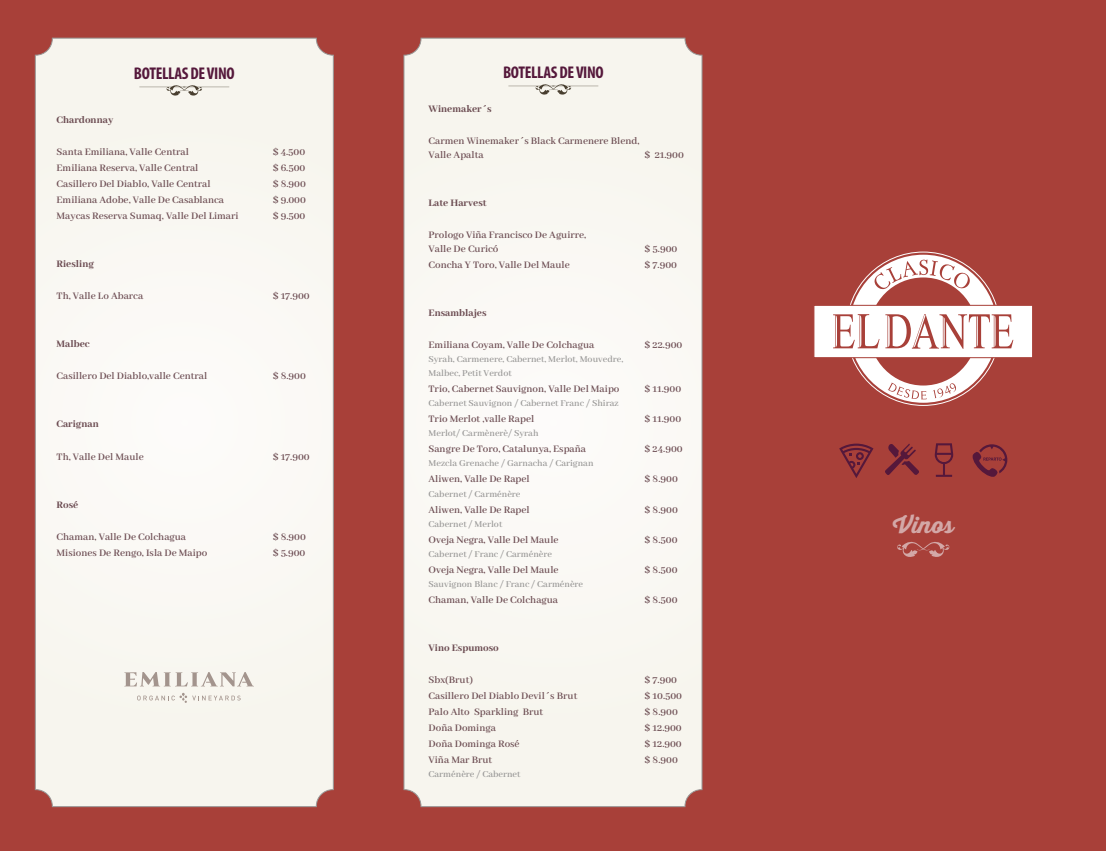
<style>
.page{position:relative;width:1106px;height:851px;background:#fff}
.page>*{position:absolute;margin:0;border:0;box-sizing:border-box;transform-origin:0 0}
.t1{font:22.2px "Thirsty Script Extrabold Demo";color:#d3a8a7}
.t2{font:700 condensed 17px "Myriad Pro";letter-spacing:-.02em;color:#55183b}
.t3{font:600 11px/14px "Abhaya Libre";color:#6b4b51}
.t4{font:800 11px "Abhaya Libre";color:#6b4b51}
.t5{font:600 10px/14px "Abhaya Libre";color:#999897}
</style>
<div class="page">
<div style="left:0;top:0;width:1106px;height:850px;background:#a84039"></div>
<div style="left:813px;top:305px;width:220px;height:53px;background:#fff;border:1px solid #a84039"></div>
<svg style="left:833px;top:255px;width:180px;height:147px"></svg>
<svg style="left:885px;top:444px;width:34px;height:31px"></svg>
<svg style="left:839px;top:443px;width:34px;height:35px"></svg>
<svg style="left:934px;top:443px;width:19px;height:34px"></svg>
<svg style="left:972px;top:444px;width:35px;height:33px"></svg>
<svg style="left:897px;top:541px;width:52px;height:16px"></svg>
<div style="left:403px;top:38px;width:299px;height:769px;background:#f9f7f2"></div>
<svg style="left:508px;top:83px;width:90px;height:13px"></svg>
<div style="left:35px;top:38px;width:299px;height:769px;background:#f9f7f2"></div>
<svg style="left:139px;top:84px;width:90px;height:13px"></svg>
<svg style="left:124px;top:672px;width:130px;height:14px;background:#dad3cd"></svg>
<svg style="left:137px;top:692px;width:104px;height:10px"></svg>
<h2 class="t2" style="left:134px;top:63px;width:102px">BOTELLAS DE VINO</h2>
<p class="t4" style="left:57px;top:114px;width:58px">Chardonnay</p>
<p class="t3" style="left:57px;top:145px;width:134px">Santa Emiliana, Valle Central</p>
<p class="t3" style="left:273px;top:145px;width:34px">$ 4.500</p>
<p class="t3" style="left:57px;top:161px;width:143px">Emiliana Reserva, Valle Central</p>
<p class="t3" style="left:273px;top:161px;width:34px">$ 6.500</p>
<p class="t3" style="left:57px;top:177px;width:155px">Casillero Del Diablo, Valle Central</p>
<p class="t3" style="left:273px;top:177px;width:35px">$ 8.900</p>
<p class="t3" style="left:57px;top:193px;width:169px">Emiliana Adobe, Valle De Casablanca</p>
<p class="t3" style="left:273px;top:193px;width:35px">$ 9.000</p>
<p class="t3" style="left:57px;top:209px;width:183px">Maycas Reserva Sumaq, Valle Del Limari</p>
<p class="t3" style="left:273px;top:209px;width:34px">$ 9.500</p>
<p class="t4" style="left:57px;top:258px;width:39px">Riesling</p>
<p class="t3" style="left:57px;top:289px;width:88px">Th, Valle Lo Abarca</p>
<p class="t3" style="left:273px;top:289px;width:38px">$ 17.900</p>
<p class="t4" style="left:57px;top:338px;width:35px">Malbec</p>
<p class="t3" style="left:57px;top:369px;width:152px">Casillero Del Diablo,valle Central</p>
<p class="t3" style="left:273px;top:369px;width:35px">$ 8.900</p>
<p class="t4" style="left:57px;top:418px;width:44px">Carignan</p>
<p class="t3" style="left:57px;top:449px;width:89px">Th, Valle Del Maule</p>
<p class="t3" style="left:273px;top:449px;width:38px">$ 17.900</p>
<p class="t4" style="left:57px;top:498px;width:23px">Rosé</p>
<p class="t3" style="left:57px;top:529px;width:131px">Chaman, Valle De Colchagua</p>
<p class="t3" style="left:273px;top:529px;width:35px">$ 8.900</p>
<p class="t3" style="left:57px;top:545px;width:152px">Misiones De Rengo, Isla De Maipo</p>
<p class="t3" style="left:273px;top:545px;width:34px">$ 5.900</p>
<h2 class="t2" style="left:503px;top:62px;width:102px">BOTELLAS DE VINO</h2>
<p class="t4" style="left:428px;top:103px;width:65px">Winemaker´s</p>
<p class="t3" style="left:428px;top:134px;width:212px">Carmen Winemaker´s Black Carmenere Blend,<br>Valle Apalta</p>
<p class="t3" style="left:644px;top:148px;width:41px">$ 21.900</p>
<p class="t4" style="left:428px;top:197px;width:60px">Late Harvest</p>
<p class="t3" style="left:428px;top:228px;width:159px">Prologo Viña Francisco De Aguirre,<br>Valle De Curicó</p>
<p class="t3" style="left:644px;top:242px;width:34px">$ 5.900</p>
<p class="t3" style="left:428px;top:258px;width:143px">Concha Y Toro, Valle Del Maule</p>
<p class="t3" style="left:644px;top:258px;width:34px">$ 7.900</p>
<p class="t4" style="left:428px;top:307px;width:59px">Ensamblajes</p>
<p class="t3" style="left:428px;top:338px;width:167px">Emiliana Coyam, Valle De Colchagua</p>
<p class="t3" style="left:644px;top:338px;width:39px">$ 22.900</p>
<p class="t5" style="left:428px;top:353px;width:196px">Syrah, Carmenere, Cabernet, Merlot, Mouvedre,<br>Malbec, Petit Verdot</p>
<p class="t3" style="left:428px;top:382px;width:192px">Trio, Cabernet Sauvignon, Valle Del Maipo</p>
<p class="t3" style="left:644px;top:382px;width:38px">$ 11.900</p>
<p class="t5" style="left:428px;top:397px;width:191px">Cabernet Sauvignon / Cabernet Franc / Shiraz</p>
<p class="t3" style="left:428px;top:412px;width:107px">Trio Merlot ,valle Rapel</p>
<p class="t3" style="left:644px;top:412px;width:38px">$ 11.900</p>
<p class="t5" style="left:428px;top:427px;width:111px">Merlot/ Carmènerè/ Syrah</p>
<p class="t3" style="left:428px;top:442px;width:159px">Sangre De Toro, Catalunya, España</p>
<p class="t3" style="left:644px;top:442px;width:40px">$ 24.900</p>
<p class="t5" style="left:428px;top:457px;width:166px">Mezcla Grenache / Garnacha / Carignan</p>
<p class="t3" style="left:428px;top:472px;width:103px">Aliwen, Valle De Rapel</p>
<p class="t3" style="left:644px;top:472px;width:35px">$ 8.900</p>
<p class="t5" style="left:428px;top:487px;width:93px">Cabernet / Carménère</p>
<p class="t3" style="left:428px;top:502px;width:103px">Aliwen, Valle De Rapel</p>
<p class="t3" style="left:644px;top:502px;width:35px">$ 8.900</p>
<p class="t5" style="left:428px;top:517px;width:75px">Cabernet / Merlot</p>
<p class="t3" style="left:428px;top:532px;width:131px">Oveja Negra, Valle Del Maule</p>
<p class="t3" style="left:644px;top:532px;width:34px">$ 8.500</p>
<p class="t5" style="left:428px;top:547px;width:125px">Cabernet / Franc / Carménère</p>
<p class="t3" style="left:428px;top:562px;width:131px">Oveja Negra, Valle Del Maule</p>
<p class="t3" style="left:644px;top:562px;width:34px">$ 8.500</p>
<p class="t5" style="left:428px;top:577px;width:156px">Sauvignon Blanc / Franc / Carménère</p>
<p class="t3" style="left:428px;top:592px;width:131px">Chaman, Valle De Colchagua</p>
<p class="t3" style="left:644px;top:592px;width:34px">$ 8.500</p>
<p class="t4" style="left:428px;top:641px;width:72px">Vino Espumoso</p>
<p class="t3" style="left:428px;top:672px;width:46px">Sbx(Brut)</p>
<p class="t3" style="left:644px;top:672px;width:34px">$ 7.900</p>
<p class="t3" style="left:428px;top:688px;width:150px">Casillero Del Diablo Devil´s Brut</p>
<p class="t3" style="left:644px;top:688px;width:39px">$ 10.500</p>
<p class="t3" style="left:428px;top:704px;width:116px">Palo Alto Sparkling Brut</p>
<p class="t3" style="left:644px;top:704px;width:35px">$ 8.900</p>
<p class="t3" style="left:428px;top:720px;width:69px">Doña Dominga</p>
<p class="t3" style="left:644px;top:720px;width:39px">$ 12.900</p>
<p class="t3" style="left:428px;top:736px;width:93px">Doña Dominga Rosé</p>
<p class="t3" style="left:644px;top:736px;width:39px">$ 12.900</p>
<p class="t3" style="left:428px;top:752px;width:65px">Viña Mar Brut</p>
<p class="t3" style="left:644px;top:752px;width:35px">$ 8.900</p>
<p class="t5" style="left:428px;top:767px;width:93px">Carménère / Cabernet</p>
<h1 class="t1" style="left:892px;top:508px;width:62px">Vinos</h1>
</div>
